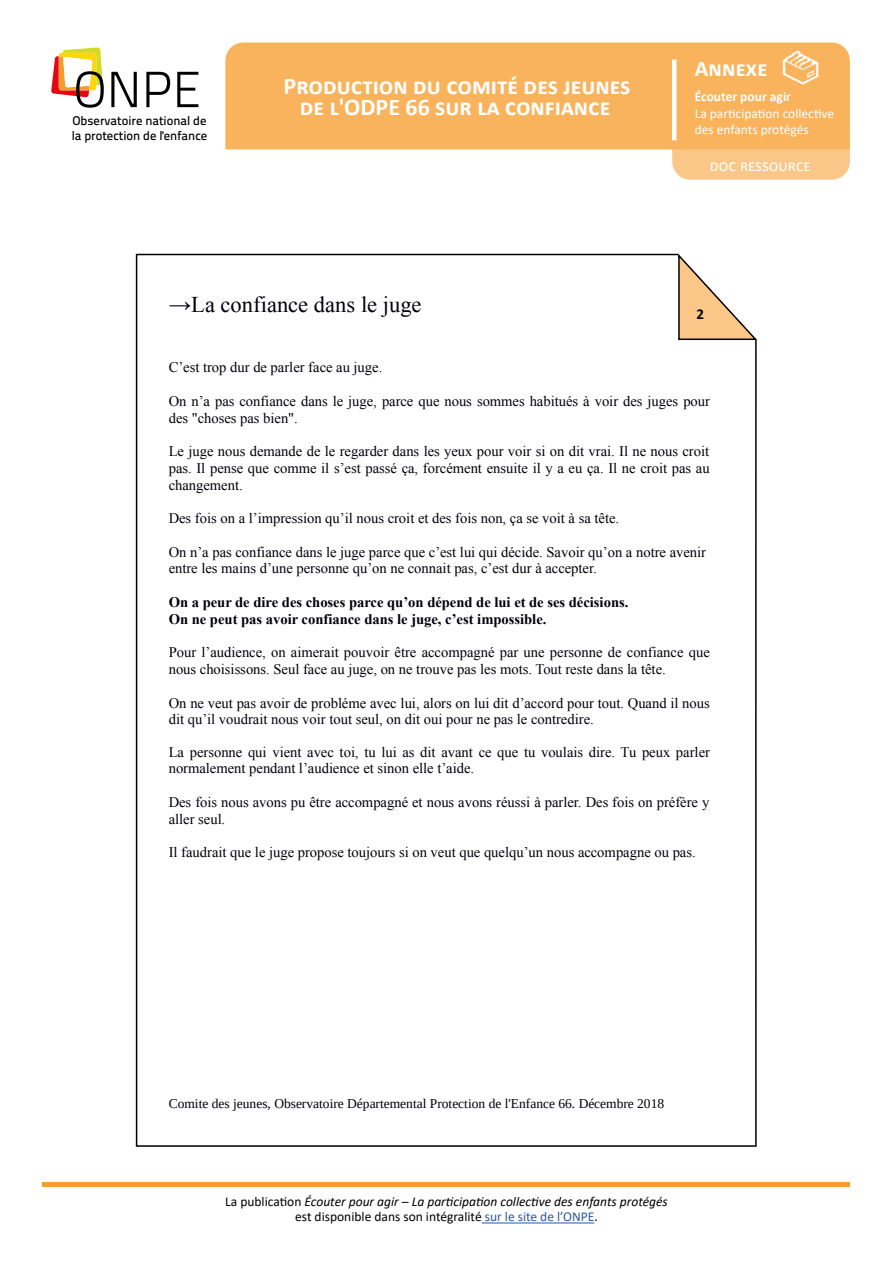
<style>
.page{position:relative;width:893px;height:1263px;background:#fff}
.page>*{position:absolute;margin:0;border:0;box-sizing:border-box;transform-origin:0 0}
.t1{font:50.7px "Titillium Text 14 L 250 wt";color:#000}
.t2{font:700 24px/21px "Calibri";color:#fff;text-align:center}
.t3{font:22.5px "Times New Roman";color:#00000a}
.t4{font:700 22.5px "Calibri";letter-spacing:.01em;color:#fff}
.t5{font:16.5px "Calibri";color:#fff}
.t6{font:700 15px "Calibri";color:#000}
.t7{font:14.7px/16.8px "Times New Roman";color:#00000a}
.t8{font:700 14.7px/16.8px "Times New Roman";color:#00000a}
.t9{font:italic 13.5px/15px "Calibri";color:#000;text-align:center}
.t10{font:13.5px "Liberation Serif";color:#00000a}
.t11{font:13.5px/16.5px "Calibri";color:#fff}
.t12{font:700 13.5px "Calibri";color:#fff}
.t13{font:12.6px/15.1px "Titillium Text 14 L 600 wt";color:#000}
.s1{font-style:normal}
.s2{font-style:normal;color:#275b9b}
</style>
<div class="page">
<div style="left:672px;top:120px;width:178px;height:60px;background:#fbc788;border-radius:18px"></div>
<svg style="left:51px;top:47px;width:52px;height:50px"></svg>
<div style="left:225px;top:43px;width:625px;height:106px;background:#f9b35c"></div>
<hr style="left:672px;top:60px;width:4px;height:80px;background:#fff">
<div style="left:43px;top:1182px;width:807px;height:5px;background:#f59e2d"></div>
<hr style="left:482px;top:1222px;width:112px;height:1px;background:#275b9b">
<svg style="left:135px;top:253px;width:622px;height:894px"></svg>
<svg style="left:677px;top:254px;width:80px;height:87px"></svg>
<svg style="left:783px;top:50px;width:35px;height:34px"></svg>
<h1 class="t1" style="left:73px;top:59px;width:129px">ONPE</h1>
<h2 class="t2" style="left:284px;top:76px;width:348px">Production du comité des jeunes de l'ODPE 66 sur la confiance</h2>
<p class="t13" style="left:72px;top:113px;width:137px">Observatoire national de la protection de l'enfance</p>
<h3 class="t3" style="left:169px;top:297px;width:254px">→La confiance dans le juge</h3>
<h3 class="t4" style="left:695px;top:53px;width:74px">Annexe</h3>
<p class="t12" style="left:695px;top:87px;width:98px">Écouter pour agir</p>
<p class="t11" style="left:695px;top:105px;width:141px">La participation collective des enfants protégés</p>
<p class="t5" style="left:710px;top:154px;width:102px">doc ressource</p>
<p class="t6" style="left:696px;top:304px;width:9px">2</p>
<p class="t7" style="left:169px;top:360px;width:215px">C’est trop dur de parler face au juge.</p>
<p class="t7" style="left:169px;top:394px;width:543px">On n’a pas confiance dans le juge, parce que nous sommes habitués à voir des juges pour des "choses pas bien".</p>
<p class="t7" style="left:169px;top:444px;width:542px;text-align:justify">Le juge nous demande de le regarder dans les yeux pour voir si on dit vrai. Il ne nous croit pas. Il pense que comme il s’est passé ça, forcément ensuite il y a eu ça. Il ne croit pas au changement.</p>
<p class="t7" style="left:169px;top:511px;width:452px">Des fois on a l’impression qu’il nous croit et des fois non, ça se voit à sa tête.</p>
<p class="t7" style="left:169px;top:545px;width:539px">On n’a pas confiance dans le juge parce que c’est lui qui décide. Savoir qu’on a notre avenir entre les mains d’une personne qu’on ne connait pas, c’est dur à accepter.</p>
<p class="t8" style="left:169px;top:594px;width:461px">On a peur de dire des choses parce qu’on dépend de lui et de ses décisions.<br>On ne peut pas avoir confiance dans le juge, c’est impossible.</p>
<p class="t7" style="left:169px;top:645px;width:543px">Pour l’audience, on aimerait pouvoir être accompagné par une personne de confiance que nous choisissons. Seul face au juge, on ne trouve pas les mots. Tout reste dans la tête.</p>
<p class="t7" style="left:169px;top:696px;width:543px">On ne veut pas avoir de probléme avec lui, alors on lui dit d’accord pour tout. Quand il nous dit qu’il voudrait nous voir tout seul, on dit oui pour ne pas le contredire.</p>
<p class="t7" style="left:169px;top:745px;width:543px">La personne qui vient avec toi, tu lui as dit avant ce que tu voulais dire. Tu peux parler normalement pendant l’audience et sinon elle t’aide.</p>
<p class="t7" style="left:169px;top:795px;width:542px">Des fois nous avons pu être accompagné et nous avons réussi à parler. Des fois on préfère y aller seul.</p>
<p class="t7" style="left:169px;top:845px;width:529px">Il faudrait que le juge propose toujours si on veut que quelqu’un nous accompagne ou pas.</p>
<p class="t10" style="left:169px;top:1098px;width:497px">Comite des jeunes, Observatoire Départemental Protection de l'Enfance 66. Décembre 2018</p>
<p class="t9" style="left:225px;top:1194px;width:444px"><span class="s1">La publication</span> Écouter pour agir – La participation collective des enfants protégés <span class="s1">est disponible dans son intégralité</span> <span class="s2">sur le site de l’ONPE</span><span class="s1">.</span></p>
</div>
